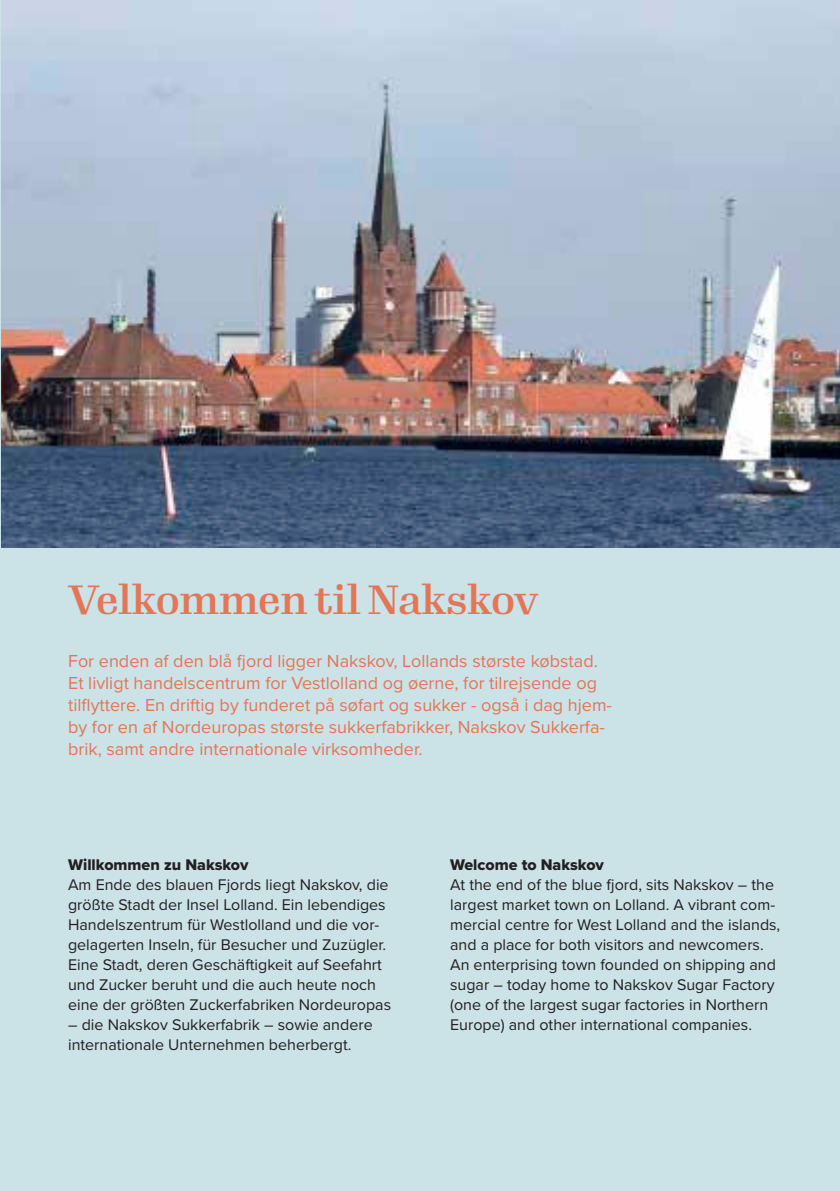
<style>
.page{position:relative;width:840px;height:1191px;background:#fff}
.page>*{position:absolute;margin:0;border:0;box-sizing:border-box;transform-origin:0 0}
.t1{font:500 40px "Gimlet Display";color:#e27657}
.t2{font:18px/22px "Proxima Nova";color:#e27657}
.t3{font:16px/20px "Proxima Nova";color:#231f20}
.t4{font:16px "Proxima Nova Extrabld";color:#231f20}
</style>
<div class="page">
<div style="left:0;top:0;width:839px;height:1191px;background:#cbe2e7"></div>
<img style="left:2px;top:0;width:837px;height:547px">
<h1 class="t1" style="left:68px;top:572px;width:471px">Velkommen til Nakskov</h1>
<p class="t2" style="left:68px;top:649px;width:545px">For enden af den blå fjord ligger Nakskov, Lollands største købstad.<br>Et livligt handelscentrum for Vestlolland og øerne, for tilrejsende og tilflyttere. En driftig by funderet på søfart og sukker - også i dag hjem&shy;by for en af Nordeuropas største sukkerfabrikker, Nakskov Sukkerfa&shy;brik, samt andre internationale virksomheder.</p>
<p class="t4" style="left:68px;top:852px;width:182px">Willkommen zu Nakskov</p>
<p class="t3" style="left:68px;top:874px;width:324px">Am Ende des blauen Fjords liegt Nakskov, die größte Stadt der Insel Lolland. Ein lebendiges Handelszentrum für Westlolland und die vor&shy;gelagerten Inseln, für Besucher und Zuzügler.<br>Eine Stadt, deren Geschäftigkeit auf Seefahrt und Zucker beruht und die auch heute noch eine der größten Zuckerfabriken Nordeuropas</p>
<p class="t3" style="left:68px;top:1014px;width:306px">– die Nakskov Sukkerfabrik – sowie andere internationale Unternehmen beherbergt.</p>
<p class="t4" style="left:450px;top:852px;width:155px">Welcome to Nakskov</p>
<p class="t3" style="left:450px;top:874px;width:331px">At the end of the blue fjord, sits Nakskov – the largest market town on Lolland. A vibrant com&shy;mercial centre for West Lolland and the islands, and a place for both visitors and newcomers.<br>An enterprising town founded on shipping and sugar – today home to Nakskov Sugar Factory (one of the largest sugar factories in Northern Europe) and other international companies.</p>
</div>
